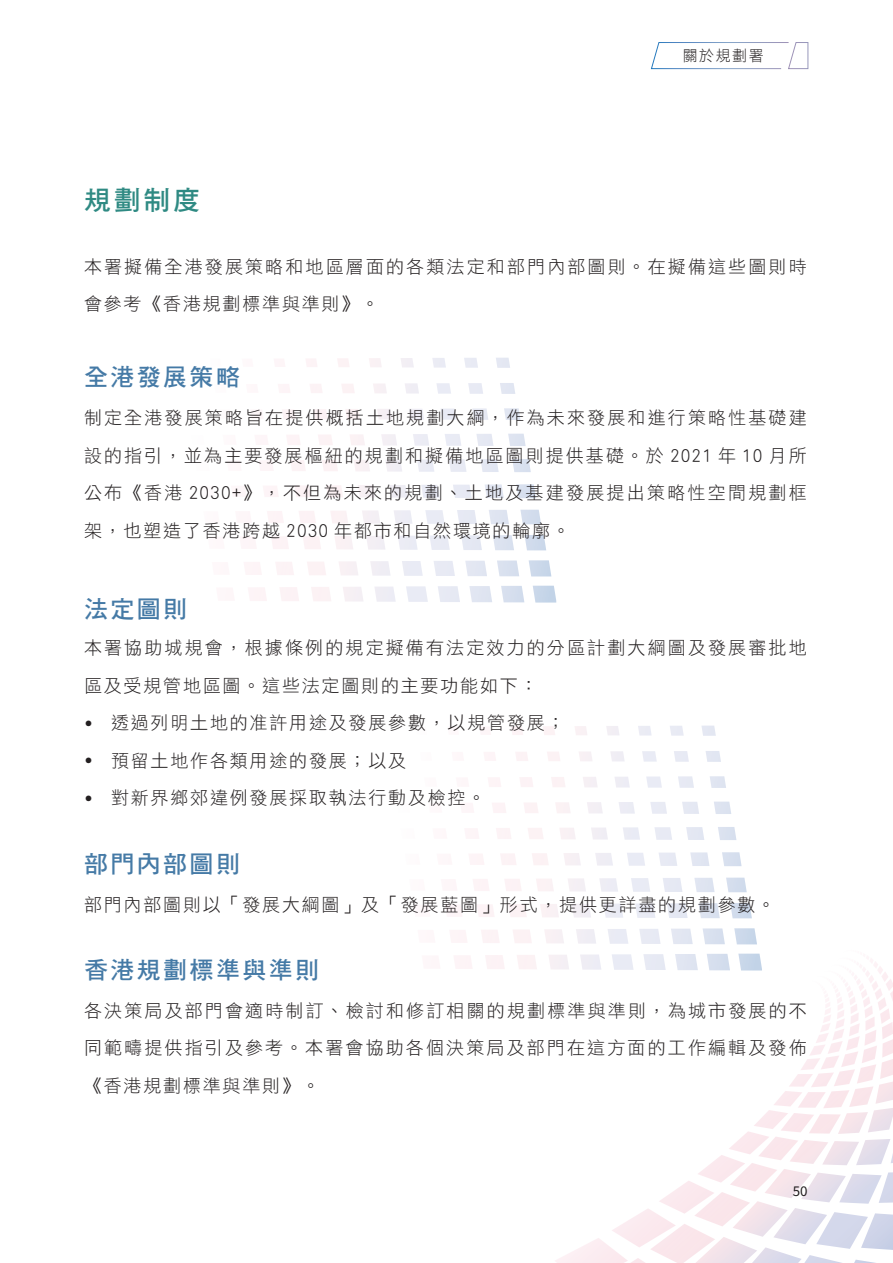
<style>
.page{position:relative;width:893px;height:1263px;background:#fff}
.page>*{position:absolute;margin:0;border:0;box-sizing:border-box;transform-origin:0 0}
.Body_Title{font:27px "DF Hei Bd HK BF";color:#2f8a83}
.Body_Title__16pt{font:24px "DF Hei Bd HK BF";letter-spacing:.1em;color:#457aa6}
.Content_Body{font:18px/37.5px "DF Li Hei W3 WIN BF";letter-spacing:.1em;color:#231f20;text-align:justify}
.Content_Body-2{font:18px/37.5px "DF Li Hei W3 WIN BF";letter-spacing:.12em;color:#231f20}
.t1{font:15px "DF Hei Lt HK BF";letter-spacing:.1em;color:#231f20}
.t2{font:15px "Source Sans Variable";color:#231f20}
.s1{font-family:"Calibri"}
</style>
<div class="page">
<svg style="left:645px;top:726px;width:107px;height:192px"></svg>
<svg style="left:439px;top:358px;width:107px;height:192px"></svg>
<img style="left:531px;top:938px;width:362px;height:325px">
<svg style="left:651px;top:42px;width:157px;height:27px"></svg>
<p class="Body_Title" style="left:84px;top:186px;width:118px">規劃制度</p>
<p class="t1" style="left:683px;top:48px;width:82px">關於規劃署</p>
<p class="Content_Body-2" style="left:84px;top:248px;width:724px">本署擬備全港發展策略和地區層面的各類法定和部門內部圖則。在擬備這些圖則時會參考《香港規劃標準與準則》。</p>
<p class="Body_Title__16pt" style="left:84px;top:364px;width:157px">全港發展策略</p>
<p class="Content_Body" style="left:84px;top:399px;width:724px">制定全港發展策略旨在提供概括土地規劃大綱，作為未來發展和進行策略性基礎建設的指引，並為主要發展樞紐的規劃和擬備地區圖則提供基礎。於 2021 年 10 月所公布《香港 2030+》，不但為未來的規劃、土地及基建發展提出策略性空間規劃框架，也塑造了香港跨越 2030 年都市和自然環境的輪廓。</p>
<p class="Body_Title__16pt" style="left:84px;top:597px;width:105px">法定圖則</p>
<p class="Content_Body-2" style="left:84px;top:629px;width:724px">本署協助城規會，根據條例的規定擬備有法定效力的分區計劃大綱圖及發展審批地區及受規管地區圖。這些法定圖則的主要功能如下：</p>
<p class="Content_Body" style="left:84px;top:704px;width:482px"><span class="s1">•</span> 透過列明土地的准許用途及發展參數，以規管發展；</p>
<p class="Content_Body" style="left:84px;top:742px;width:324px"><span class="s1">•</span> 預留土地作各類用途的發展；以及</p>
<p class="Content_Body" style="left:84px;top:779px;width:403px"><span class="s1">•</span> 對新界鄉郊違例發展採取執法行動及檢控。</p>
<p class="Body_Title__16pt" style="left:84px;top:851px;width:157px">部門內部圖則</p>
<p class="Content_Body" style="left:84px;top:885px;width:693px">部門內部圖則以「發展大綱圖」及「發展藍圖」形式，提供更詳盡的規劃參數。</p>
<p class="Body_Title__16pt" style="left:84px;top:958px;width:237px">香港規劃標準與準則</p>
<p class="Content_Body" style="left:84px;top:992px;width:724px">各決策局及部門會適時制訂、檢討和修訂相關的規劃標準與準則，為城市發展的不同範疇提供指引及參考。本署會協助各個決策局及部門在這方面的工作編輯及發佈《香港規劃標準與準則》。</p>
<p class="t2" style="left:793px;top:1181px;width:16px">50</p>
</div>
